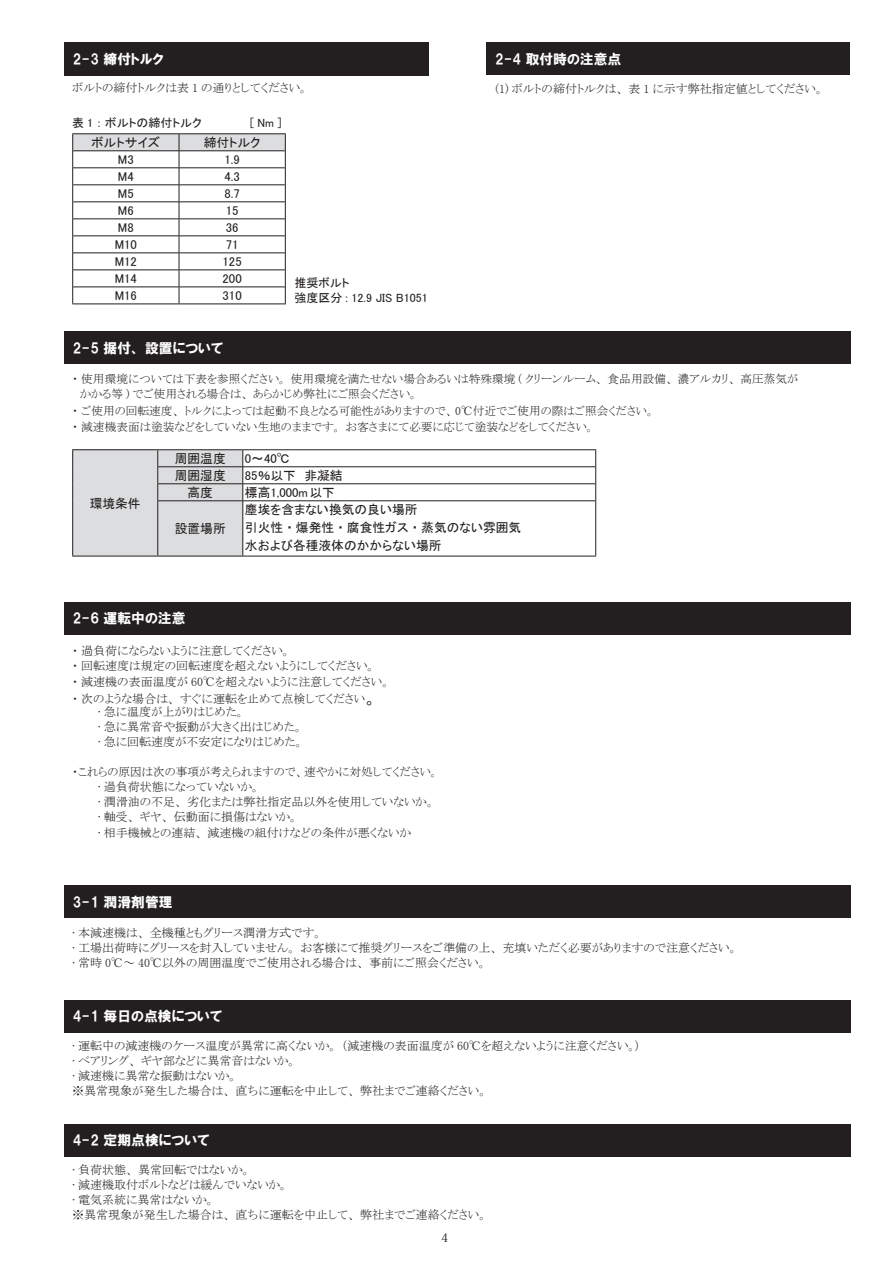
<style>
.page{position:relative;width:893px;height:1263px;background:#fff}
.page>*{position:absolute;margin:0;border:0;box-sizing:border-box;transform-origin:0 0}
.t1{font:13.8px "HGP Soei Kakugothic UB";color:#fff}
.t2{font:12.75px/18.1px "MS P Gothic";color:#231f20}
.t3{font:12px/15.1px "MS P Mincho";color:#231f20}
.t4{font:12px/15px "MS P Gothic";color:#231f20}
.t5{font:11.7px/15.9px "MS P Mincho";color:#231f20}
.t6{font:11.7px "Koz Min Pro";color:#231f20}
.s1{font-size:12px}
.s2{font-family:"MS Gothic";font-size:15.75px}
</style>
<div class="page">
<hr style="left:72px;top:133px;width:107px;height:1px;background:#231f20">
<hr style="left:179px;top:133px;width:107px;height:1px;background:#231f20">
<hr style="left:72px;top:303px;width:107px;height:1px;background:#231f20">
<hr style="left:179px;top:303px;width:107px;height:1px;background:#231f20">
<svg style="left:72px;top:134px;width:214px;height:169px"></svg>
<hr style="left:179px;top:185px;width:106px;height:1px;background:#231f20">
<hr style="left:179px;top:202px;width:106px;height:1px;background:#231f20">
<hr style="left:179px;top:219px;width:106px;height:1px;background:#231f20">
<hr style="left:179px;top:236px;width:106px;height:1px;background:#231f20">
<hr style="left:179px;top:253px;width:106px;height:1px;background:#231f20">
<hr style="left:179px;top:270px;width:106px;height:1px;background:#231f20">
<hr style="left:179px;top:287px;width:106px;height:1px;background:#231f20">
<div style="left:64px;top:43px;width:364px;height:33px;background:#231f20"></div>
<div style="left:486px;top:43px;width:364px;height:32px;background:#231f20"></div>
<div style="left:64px;top:331px;width:786px;height:33px;background:#231f20"></div>
<div style="left:64px;top:602px;width:786px;height:33px;background:#231f20"></div>
<div style="left:64px;top:885px;width:786px;height:33px;background:#231f20"></div>
<div style="left:64px;top:1000px;width:786px;height:32px;background:#231f20"></div>
<div style="left:64px;top:1124px;width:786px;height:32px;background:#231f20"></div>
<div style="left:73px;top:450px;width:85px;height:106px;background:#dcdddf"></div>
<hr style="left:72px;top:449px;width:86px;height:1px;background:#231f20">
<svg style="left:72px;top:450px;width:1px;height:51px"></svg>
<hr style="left:72px;top:501px;width:1px;height:55px;background:#231f20">
<hr style="left:72px;top:556px;width:86px;height:1px;background:#231f20">
<hr style="left:158px;top:449px;width:85px;height:1px;background:#231f20">
<hr style="left:243px;top:449px;width:353px;height:1px;background:#231f20">
<svg style="left:595px;top:450px;width:1px;height:51px"></svg>
<hr style="left:595px;top:501px;width:1px;height:55px;background:#231f20">
<hr style="left:158px;top:556px;width:85px;height:1px;background:#231f20">
<hr style="left:243px;top:556px;width:353px;height:1px;background:#231f20">
<hr style="left:243px;top:466px;width:352px;height:1px;background:#231f20">
<hr style="left:243px;top:483px;width:352px;height:1px;background:#231f20">
<svg style="left:157px;top:450px;width:87px;height:106px;background:#d3d4d6"></svg>
<hr style="left:158px;top:500px;width:85px;height:1px;background:#231f20">
<hr style="left:157px;top:501px;width:1px;height:55px;background:#231f20">
<hr style="left:243px;top:500px;width:352px;height:1px;background:#231f20">
<hr style="left:243px;top:501px;width:1px;height:55px;background:#231f20">
<p class="t1" style="left:64px;top:52px;width:102px">　2-3 締付トルク</p>
<p class="t1" style="left:486px;top:52px;width:137px">　2-4 取付時の注意点</p>
<p class="t3" style="left:72px;top:80px;width:237px">ボルトの締付トルクは表 1 の通りとしてください。</p>
<p class="t4" style="left:72px;top:115px;width:131px">表 1 ：ボルトの締付トルク</p>
<p class="t4" style="left:250px;top:115px;width:33px">[ Nm ]</p>
<p class="t2" style="left:91px;top:133px;width:70px">ボルトサイズ</p>
<p class="t2" style="left:204px;top:133px;width:58px">締付トルク</p>
<p class="t2" style="left:118px;top:150px;width:17px">M3</p>
<p class="t2" style="left:224px;top:150px;width:17px">1.9</p>
<p class="t2" style="left:118px;top:167px;width:17px">M4</p>
<p class="t2" style="left:224px;top:167px;width:17px">4.3</p>
<p class="t2" style="left:118px;top:184px;width:17px">M5</p>
<p class="t2" style="left:224px;top:184px;width:17px">8.7</p>
<p class="t2" style="left:118px;top:201px;width:17px">M6</p>
<p class="t2" style="left:226px;top:201px;width:14px">15</p>
<p class="t2" style="left:118px;top:218px;width:17px">M8</p>
<p class="t2" style="left:226px;top:218px;width:14px">36</p>
<p class="t2" style="left:115px;top:235px;width:24px">M10</p>
<p class="t2" style="left:226px;top:235px;width:14px">71</p>
<p class="t2" style="left:115px;top:252px;width:24px">M12</p>
<p class="t2" style="left:223px;top:252px;width:21px">125</p>
<p class="t2" style="left:115px;top:269px;width:24px">M14</p>
<p class="t2" style="left:223px;top:269px;width:21px">200</p>
<p class="t2" style="left:115px;top:286px;width:24px">M16</p>
<p class="t2" style="left:223px;top:286px;width:21px">310</p>
<p class="t4" style="left:294px;top:276px;width:135px">推奨ボルト<br>強度区分 : 12.9 JIS B1051</p>
<p class="t1" style="left:64px;top:341px;width:161px">　2-5 据付、設置について</p>
<p class="t3" style="left:495px;top:81px;width:330px">(1) ボルトの締付トルクは、表 1 に示す弊社指定値としてください。</p>
<p class="t5" style="left:72px;top:370px;width:727px"><span class="s1">・</span>使用環境については下表を参照ください。使用環境を満たせない場合あるいは特殊環境 ( クリーンルーム、食品用設備、濃アルカリ、高圧蒸気が　かかる等 ) でご使用される場合は、あらかじめ弊社にご照会ください。<br><span class="s1">・</span>ご使用の回転速度、トルクによっては起動不良となる可能性がありますので、0℃付近でご使用の際はご照会ください。<br><span class="s1">・</span>減速機表面は塗装などをしていない生地のままです。お客さまにて必要に応じて塗装などをしてください。</p>
<p class="t2" style="left:90px;top:494px;width:53px">環境条件</p>
<p class="t2" style="left:175px;top:449px;width:53px">周囲温度</p>
<p class="t2" style="left:245px;top:449px;width:46px">0～40℃</p>
<p class="t2" style="left:175px;top:466px;width:53px">周囲湿度</p>
<p class="t2" style="left:245px;top:466px;width:99px">85％以下　非凝結</p>
<p class="t2" style="left:188px;top:483px;width:27px">高度</p>
<p class="t2" style="left:245px;top:483px;width:92px">標高1,000m以下</p>
<p class="t2" style="left:175px;top:519px;width:53px">設置場所</p>
<p class="t2" style="left:245px;top:500px;width:278px">塵埃を含まない換気の良い場所<br>引火性・爆発性・腐食性ガス・蒸気のない雰囲気水および各種液体のかからない場所</p>
<p class="t1" style="left:64px;top:612px;width:123px">　2-6 運転中の注意</p>
<p class="t3" style="left:72px;top:643px;width:320px">・過負荷にならないように注意してください。<br>・回転速度は規定の回転速度を超えないようにしてください。<br>・減速機の表面温度が 60℃を超えないように注意してください。</p>
<p class="t3" style="left:72px;top:691px;width:310px">・次のような場合は、すぐに運転を止めて点検してください<span class="s2">。</span></p>
<p class="t3" style="left:98px;top:704px;width:148px">• 急に温度が上がりはじめた。</p>
<p class="t3" style="left:98px;top:719px;width:207px">• 急に異常音や振動が大きく出はじめた。</p>
<p class="t3" style="left:98px;top:734px;width:207px">• 急に回転速度が不安定になりはじめた。</p>
<p class="t3" style="left:72px;top:764px;width:368px">・これらの原因は次の事項が考えられますので、速やかに対処してください。</p>
<p class="t3" style="left:98px;top:779px;width:164px">• 過負荷状態になっていないか。</p>
<p class="t3" style="left:98px;top:794px;width:339px">• 潤滑油の不足、劣化または弊社指定品以外を使用していないか。</p>
<p class="t3" style="left:98px;top:809px;width:202px">• 軸受、ギヤ、伝動面に損傷はないか。</p>
<p class="t3" style="left:98px;top:824px;width:315px">• 相手機械との連結、減速機の組付けなどの条件が悪くないか</p>
<p class="t1" style="left:64px;top:895px;width:110px">　3-1 潤滑剤管理</p>
<p class="t3" style="left:72px;top:925px;width:252px">• 本減速機は、全機種ともグリース潤滑方式です。</p>
<p class="t3" style="left:72px;top:940px;width:667px">• 工場出荷時にグリースを封入していません。お客様にて推奨グリースをご準備の上、充填いただく必要がありますので注意ください。</p>
<p class="t3" style="left:72px;top:955px;width:416px">• 常時 0℃～ 40℃以外の周囲温度でご使用される場合は、事前にご照会ください。</p>
<p class="t1" style="left:64px;top:1009px;width:160px">　4-1 毎日の点検について</p>
<p class="t3" style="left:72px;top:1038px;width:570px">• 運転中の減速機のケース温度が異常に高くないか。（減速機の表面温度が 60℃を超えないように注意ください。）</p>
<p class="t3" style="left:72px;top:1053px;width:226px">• ベアリング、ギヤ部などに異常音はないか。</p>
<p class="t3" style="left:72px;top:1068px;width:417px">• 減速機に異常な振動はないか。<br>※異常現象が発生した場合は、直ちに運転を中止して、弊社までご連絡ください。</p>
<p class="t1" style="left:64px;top:1133px;width:147px">　4-2 定期点検について</p>
<p class="t3" style="left:72px;top:1162px;width:180px">• 負荷状態、異常回転ではないか。</p>
<p class="t3" style="left:72px;top:1177px;width:217px">• 減速機取付ボルトなどは緩んでいないか。</p>
<p class="t3" style="left:72px;top:1192px;width:417px">• 電気系統に異常はないか。<br>※異常現象が発生した場合は、直ちに運転を中止して、弊社までご連絡ください。</p>
<p class="t6" style="left:441px;top:1229px;width:9px">4</p>
</div>
